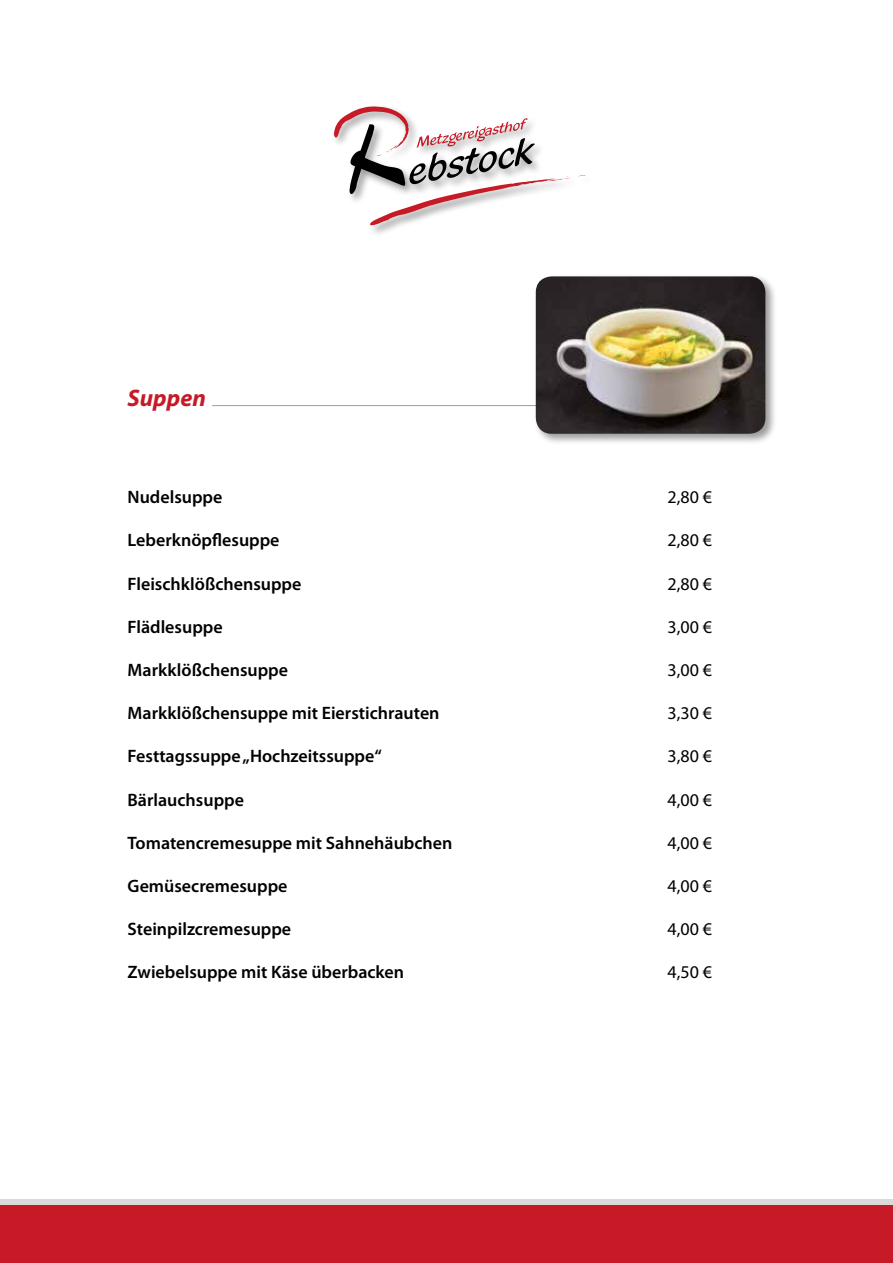
<style>
.page{position:relative;width:893px;height:1263px;background:#fff}
.page>*{position:absolute;margin:0;border:0;box-sizing:border-box;transform-origin:0 0}
.t1{font:italic 700 24px "Myriad Pro";color:#c61a27}
.t2{font:600 18px "Myriad Pro";color:#000}
.t3{font:18px "Myriad Pro";color:#000}
</style>
<div class="page">
<svg style="left:334px;top:106px;width:236px;height:119px"></svg>
<div style="left:0;top:1199px;width:893px;height:13px;background:#dadada"></div>
<div style="left:0;top:1205px;width:893px;height:58px;background:#c61a27"></div>
<hr style="left:212px;top:405px;width:337px;height:1px;background:#9d9d9c">
<div style="left:533px;top:274px;width:244px;height:171px;background:#000;opacity:.4"></div>
<img style="left:536px;top:276px;width:229px;height:158px">
<h1 class="t1" style="left:128px;top:382px;width:80px">Suppen</h1>
<p class="t2" style="left:128px;top:486px;width:96px">Nudelsuppe</p>
<p class="t3" style="left:668px;top:486px;width:46px">2,80 €</p>
<p class="t2" style="left:128px;top:529px;width:154px">Leberknöpflesuppe</p>
<p class="t3" style="left:668px;top:529px;width:46px">2,80 €</p>
<p class="t2" style="left:128px;top:572px;width:175px">Fleischklößchensuppe</p>
<p class="t3" style="left:668px;top:572px;width:46px">2,80 €</p>
<p class="t2" style="left:128px;top:615px;width:97px">Flädlesuppe</p>
<p class="t3" style="left:668px;top:616px;width:46px">3,00 €</p>
<p class="t2" style="left:128px;top:658px;width:162px">Markklößchensuppe</p>
<p class="t3" style="left:668px;top:659px;width:46px">3,00 €</p>
<p class="t2" style="left:128px;top:702px;width:313px">Markklößchensuppe mit Eierstichrauten</p>
<p class="t3" style="left:668px;top:702px;width:46px">3,30 €</p>
<p class="t2" style="left:128px;top:745px;width:256px">Festtagssuppe „Hochzeitssuppe“</p>
<p class="t3" style="left:668px;top:745px;width:46px">3,80 €</p>
<p class="t2" style="left:128px;top:788px;width:118px">Bärlauchsuppe</p>
<p class="t3" style="left:668px;top:788px;width:46px">4,00 €</p>
<p class="t2" style="left:128px;top:831px;width:326px">Tomatencremesuppe mit Sahnehäubchen</p>
<p class="t3" style="left:668px;top:832px;width:46px">4,00 €</p>
<p class="t2" style="left:128px;top:874px;width:161px">Gemüsecremesuppe</p>
<p class="t3" style="left:668px;top:875px;width:46px">4,00 €</p>
<p class="t2" style="left:128px;top:918px;width:165px">Steinpilzcremesuppe</p>
<p class="t3" style="left:668px;top:918px;width:46px">4,00 €</p>
<p class="t2" style="left:128px;top:961px;width:278px">Zwiebelsuppe mit Käse überbacken</p>
<p class="t3" style="left:668px;top:961px;width:46px">4,50 €</p>
</div>
